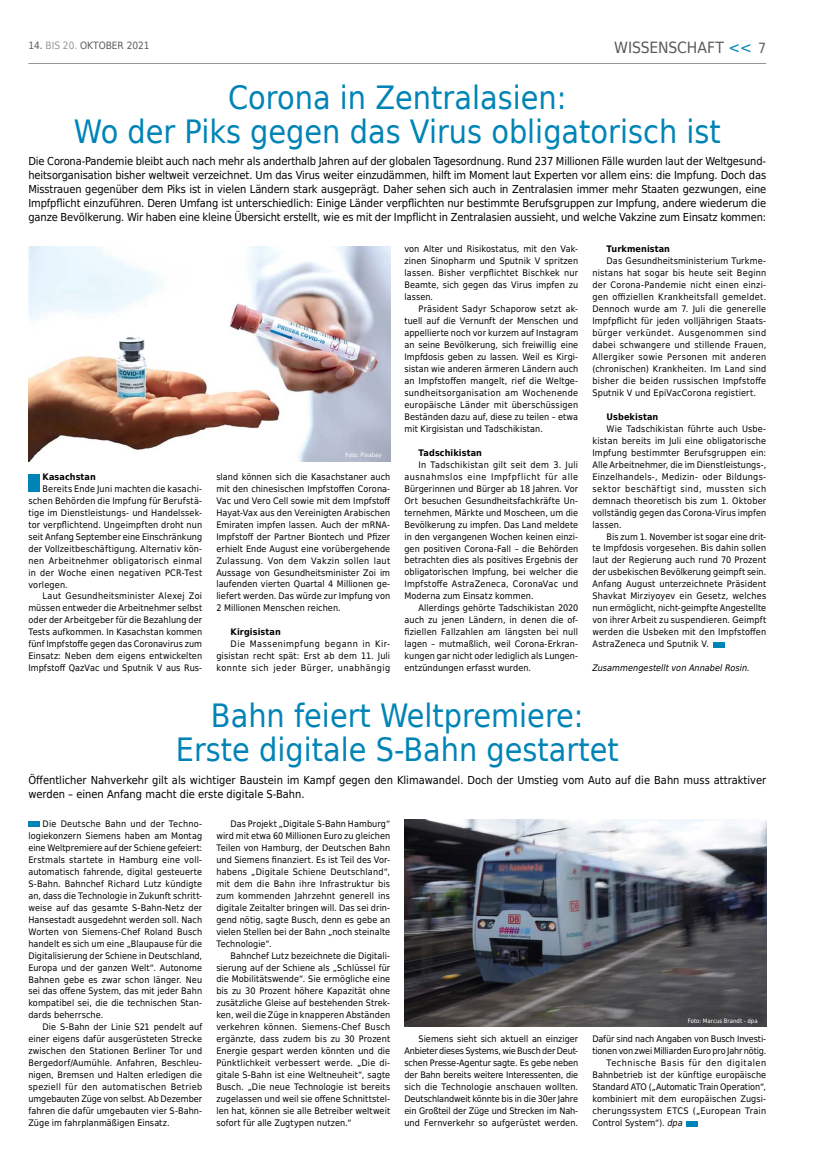
<style>
.page{position:relative;width:823px;height:1163px;background:#fff}
.page>*{position:absolute;margin:0;border:0;box-sizing:border-box;transform-origin:0 0}
.t1{font:32px/34px "DejaVu Sans";color:#0084b6;text-align:center;scale:.9 1}
.t2{font:15.4px "DejaVu Sans";letter-spacing:-.01em;color:#58595b;scale:.91 1}
.t3{font:11px/14px "DejaVu Sans Condensed";color:#000}
.t4{font:10px "DejaVu Sans";color:#58595b;scale:.9 1}
.t5{font:9px/12px "DejaVu Sans Condensed";letter-spacing:.01em;color:#000;text-align:justify}
.t6{font:700 9px "DejaVu Sans Condensed";letter-spacing:.01em;color:#000}
.t7{font:9px "DejaVu Sans Condensed";letter-spacing:-.02em;color:#000}
.t8{font:9px "DejaVu Sans Condensed";letter-spacing:-.015em;color:#000}
.t9{font:9px "DejaVu Sans Condensed";letter-spacing:.03em;color:#000}
.t10{font:italic 9px "DejaVu Sans Condensed";letter-spacing:.005em;color:#000}
.t11{font:9px "DejaVu Sans Condensed";letter-spacing:.055em;color:#000}
.t12{font:6px "DejaVu Sans Condensed";color:#fff}
.s1{color:#939598}
.s2{color:#0084b6}
.s3{font-size:14px}
.s4{font-style:italic}
</style>
<div class="page">
<hr style="left:28px;top:63px;width:737px;height:1px;background:#939598">
<img style="left:404px;top:819px;width:361px;height:207px">
<div style="left:28px;top:474px;width:12px;height:17px;background:#0084b6"></div>
<img style="left:28px;top:246px;width:362px;height:215px">
<div style="left:713px;top:642px;width:11px;height:5px;background:#0084b6"></div>
<div style="left:28px;top:821px;width:12px;height:5px;background:#0084b6"></div>
<div style="left:686px;top:1120px;width:11px;height:5px;background:#0084b6"></div>
<p class="t4" style="left:28px;top:37px;width:136px">14. <span class="s1">BIS 20.</span> OKTOBER 2021</p>
<h2 class="t2" style="left:614px;top:35px;width:168px">WISSENSCHAFT <span class="s2">&lt;&lt;</span> <span class="s3">7</span></h2>
<h1 class="t1" style="left:74px;top:79px;width:719px">Corona in Zentralasien:<br>Wo der Piks gegen das Virus obligatorisch ist</h1>
<p class="t3" style="left:28px;top:154px;width:739px;text-align:justify">Die Corona-Pandemie bleibt auch nach mehr als anderthalb Jahren auf der globalen Tagesordnung. Rund 237 Millionen Fälle wurden laut der Weltgesund&shy;heitsorganisation bisher weltweit verzeichnet. Um das Virus weiter einzudämmen, hilft im Moment laut Experten vor allem eins: die Impfung. Doch das Misstrauen gegenüber dem Piks ist in vielen Ländern stark ausgeprägt. Daher sehen sich auch in Zentralasien immer mehr Staaten gezwungen, eine Impfpflicht einzuführen. Deren Umfang ist unterschiedlich: Einige Länder verpflichten nur bestimmte Berufsgruppen zur Impfung, andere wiederum die ganze Bevölkerung. Wir haben eine kleine Übersicht erstellt, wie es mit der Impflicht in Zentralasien aussieht, und welche Vakzine zum Einsatz kommen:</p>
<p class="t6" style="left:43px;top:469px;width:55px">Kasachstan</p>
<p class="t5" style="left:28px;top:482px;width:175px;text-indent:14px">Bereits Ende Juni machten die kasachi&shy;schen Behörden die Impfung für Berufstä&shy;tige im Dienstleistungs- und Handelssek&shy;tor verpflichtend. Ungeimpften droht nun seit Anfang September eine Einschränkung der Vollzeitbeschäftigung. Alternativ kön&shy;nen Arbeitnehmer obligatorisch einmal in der Woche einen negativen PCR-Test vorlegen.</p>
<p class="t5" style="left:28px;top:589px;width:175px;text-indent:14px">Laut Gesundheitsminister Alexej Zoi müssen entweder die Arbeitnehmer selbst oder der Arbeitgeber für die Bezahlung der Tests aufkommen. In Kasachstan kommen fünf Impfstoffe gegen das Coronavirus zum Einsatz: Neben dem eigens entwickelten Impfstoff QazVac und Sputnik V aus Rus-</p>
<p class="t12" style="left:345px;top:449px;width:38px">Foto: Pixabay</p>
<p class="t5" style="left:216px;top:470px;width:175px">sland können sich die Kasachstaner auch mit den chinesischen Impfstoffen Corona-Vac und Vero Cell sowie mit dem Impfstoff Hayat-Vax aus den Vereinigten Arabischen Emiraten impfen lassen. Auch der mRNA-Impfstoff der Partner Biontech und Pfizer erhielt Ende August eine vorübergehende Zulassung. Von dem Vakzin sollen laut Aussage von Gesundheitsminister Zoi im laufenden vierten Quartal 4 Millionen ge&shy;liefert werden. Das würde zur Impfung von 2 Millionen Menschen reichen.</p>
<p class="t6" style="left:230px;top:624px;width:52px">Kirgisistan</p>
<p class="t5" style="left:216px;top:637px;width:175px;text-indent:14px">Die Massenimpfung begann in Kir&shy;gisistan recht spät: Erst ab dem 11. Juli konnte sich jeder Bürger, unabhängig</p>
<p class="t5" style="left:404px;top:242px;width:175px">von Alter und Risikostatus, mit den Vak&shy;zinen Sinopharm und Sputnik V spritzen lassen. Bisher verpflichtet Bischkek nur Beamte, sich gegen das Virus impfen zu lassen.</p>
<p class="t5" style="left:404px;top:302px;width:175px;text-indent:14px">Präsident Sadyr Schaporow setzt ak&shy;tuell auf die Vernunft der Menschen und appellierte noch vor kurzem auf Instagram an seine Bevölkerung, sich freiwillig eine Impfdosis geben zu lassen. Weil es Kirgi&shy;sistan wie anderen ärmeren Ländern auch an Impfstoffen mangelt, rief die Weltge&shy;sundheitsorganisation am Wochenende europäische Länder mit überschüssigen Beständen dazu auf, diese zu teilen – etwa mit Kirgisistan und Tadschikistan.</p>
<p class="t6" style="left:418px;top:445px;width:65px">Tadschikistan</p>
<p class="t5" style="left:404px;top:458px;width:175px;text-indent:14px">In Tadschikistan gilt seit dem 3. Juli ausnahmslos eine Impfpflicht für alle Bürgerinnen und Bürger ab 18 Jahren. Vor Ort besuchen Gesundheitsfachkräfte Un&shy;ternehmen, Märkte und Moscheen, um die Bevölkerung zu impfen. Das Land meldete in den vergangenen Wochen keinen einzi&shy;gen positiven Corona-Fall – die Behörden betrachten dies als positives Ergebnis der obligatorischen Impfung, bei welcher die Impfstoffe AstraZeneca, CoronaVac und Moderna zum Einsatz kommen.</p>
<p class="t5" style="left:404px;top:601px;width:175px;text-indent:14px">Allerdings gehörte Tadschikistan 2020 auch zu jenen Ländern, in denen die of&shy;fiziellen Fallzahlen am längsten bei null lagen – mutmaßlich, weil Corona-Erkran&shy;kungen gar nicht oder lediglich als Lungen&shy;entzündungen erfasst wurden.</p>
<p class="t6" style="left:606px;top:242px;width:65px">Turkmenistan</p>
<p class="t5" style="left:592px;top:254px;width:175px;text-indent:14px">Das Gesundheitsministerium Turkme&shy;nistans hat sogar bis heute seit Beginn der Corona-Pandemie nicht einen einzi&shy;gen offiziellen Krankheitsfall gemeldet.<br>Dennoch wurde am 7. Juli die generelle Impfpflicht für jeden volljährigen Staats&shy;bürger verkündet. Ausgenommen sind dabei schwangere und stillende Frauen, Allergiker sowie Personen mit anderen (chronischen) Krankheiten. Im Land sind bisher die beiden russischen Impfstoffe Sputnik V und EpiVacCorona registiert.</p>
<p class="t6" style="left:606px;top:409px;width:53px">Usbekistan</p>
<p class="t5" style="left:592px;top:422px;width:175px;text-indent:14px">Wie Tadschikistan führte auch Usbe&shy;kistan bereits im Juli eine obligatorische Impfung bestimmter Berufsgruppen ein:<br>Alle Arbeitnehmer, die im Dienstleistungs-, Einzelhandels-, Medizin- oder Bildungs&shy;sektor beschäftigt sind, mussten sich demnach theoretisch bis zum 1. Oktober vollständig gegen das Corona-Virus impfen lassen.</p>
<p class="t5" style="left:592px;top:529px;width:175px;text-indent:14px">Bis zum 1. November ist sogar eine drit&shy;te Impfdosis vorgesehen. Bis dahin sollen laut der Regierung auch rund 70 Prozent der usbekischen Bevölkerung geimpft sein.<br>Anfang August unterzeichnete Präsident Shavkat Mirziyoyev ein Gesetz, welches nun ermöglicht, nicht-geimpfte Angestellte von ihrer Arbeit zu suspendieren. Geimpft werden die Usbeken mit den Impfstoffen AstraZeneca und Sputnik V.</p>
<p class="t10" style="left:592px;top:661px;width:159px">Zusammengestellt von Annabel Rosin.</p>
<h1 class="t1" style="left:176px;top:696px;width:493px">Bahn feiert Weltpremiere:<br>Erste digitale S-Bahn gestartet</h1>
<p class="t3" style="left:28px;top:772px;width:739px">Öffentlicher Nahverkehr gilt als wichtiger Baustein im Kampf gegen den Klimawandel. Doch der Umstieg vom Auto auf die Bahn muss attraktiver werden – einen Anfang macht die erste digitale S-Bahn.</p>
<p class="t5" style="left:28px;top:817px;width:175px;text-indent:14px">Die Deutsche Bahn und der Techno&shy;logiekonzern Siemens haben am Montag eine Weltpremiere auf der Schiene gefeiert:<br>Erstmals startete in Hamburg eine voll&shy;automatisch fahrende, digital gesteuerte S-Bahn. Bahnchef Richard Lutz kündigte an, dass die Technologie in Zukunft schritt&shy;weise auf das gesamte S-Bahn-Netz der Hansestadt ausgedehnt werden soll. Nach Worten von Siemens-Chef Roland Busch handelt es sich um eine „Blaupause für die Digitalisierung der Schiene in Deutschland, Europa und der ganzen Welt“. Autonome Bahnen gebe es zwar schon länger. Neu sei das offene System, das mit jeder Bahn kompatibel sei, die die technischen Stan&shy;dards beherrsche.</p>
<p class="t5" style="left:28px;top:1020px;width:175px;text-indent:14px">Die S-Bahn der Linie S21 pendelt auf einer eigens dafür ausgerüsteten Strecke zwischen den Stationen Berliner Tor und Bergedorf/Aumühle. Anfahren, Beschleu&shy;nigen, Bremsen und Halten erledigen die speziell für den automatischen Betrieb umgebauten Züge von selbst. Ab Dezember fahren die dafür umgebauten vier S-Bahn-Züge im fahrplanmäßigen Einsatz.</p>
<p class="t5" style="left:216px;top:817px;width:175px;text-indent:14px">Das Projekt „Digitale S-Bahn Hamburg“ wird mit etwa 60 Millionen Euro zu gleichen Teilen von Hamburg, der Deutschen Bahn und Siemens finanziert. Es ist Teil des Vor&shy;habens „Digitale Schiene Deutschland“, mit dem die Bahn ihre Infrastruktur bis zum kommenden Jahrzehnt generell ins digitale Zeitalter bringen will. Das sei drin&shy;gend nötig, sagte Busch, denn es gebe an vielen Stellen bei der Bahn „noch steinalte Technologie“.</p>
<p class="t5" style="left:216px;top:948px;width:175px;text-indent:14px">Bahnchef Lutz bezeichnete die Digitali&shy;sierung auf der Schiene als „Schlüssel für die Mobilitätswende“. Sie ermögliche eine bis zu 30 Prozent höhere Kapazität ohne zusätzliche Gleise auf bestehenden Strec&shy;ken, weil die Züge in knapperen Abständen verkehren können. Siemens-Chef Busch ergänzte, dass zudem bis zu 30 Prozent Energie gespart werden könnten und die Pünktlichkeit verbessert werde. „Die di&shy;gitale S-Bahn ist eine Weltneuheit“, sagte Busch. „Die neue Technologie ist bereits zugelassen und weil sie offene Schnittstel&shy;len hat, können sie alle Betreiber weltweit sofort für alle Zugtypen nutzen.“</p>
<p class="t12" style="left:687px;top:1015px;width:71px">Foto: Marcus Brandt - dpa</p>
<p class="t5" style="left:404px;top:1032px;width:175px;text-indent:14px">Siemens sieht sich aktuell an einziger Anbieter dieses Systems, wie Busch der Deut&shy;schen Presse-Agentur sagte. Es gebe neben der Bahn bereits weitere Interessenten, die sich die Technologie anschauen wollten.<br>Deutschlandweit könnte bis in die 30er Jahre ein Großteil der Züge und Strecken im Nah&shy;und Fernverkehr so aufgerüstet werden.</p>
<p class="t8" style="left:592px;top:1031px;width:175px">Dafür sind nach Angaben von Busch Investi-</p>
<p class="t7" style="left:592px;top:1043px;width:175px">tionen von zwei Milliarden Euro pro Jahr nötig.</p>
<p class="t11" style="left:606px;top:1055px;width:161px">Technische Basis für den digitalen</p>
<p class="t5" style="left:592px;top:1068px;width:175px">Bahnbetrieb ist der künftige europäische</p>
<p class="t5" style="left:592px;top:1080px;width:175px">Standard ATO („Automatic Train Operation“,</p>
<p class="t5" style="left:592px;top:1092px;width:175px">kombiniert mit dem europäischen Zugsi-</p>
<p class="t9" style="left:592px;top:1103px;width:175px">cherungssystem ETCS („European Train</p>
<p class="t5" style="left:592px;top:1116px;width:92px">Control System“). <span class="s4">dpa</span></p>
</div>
